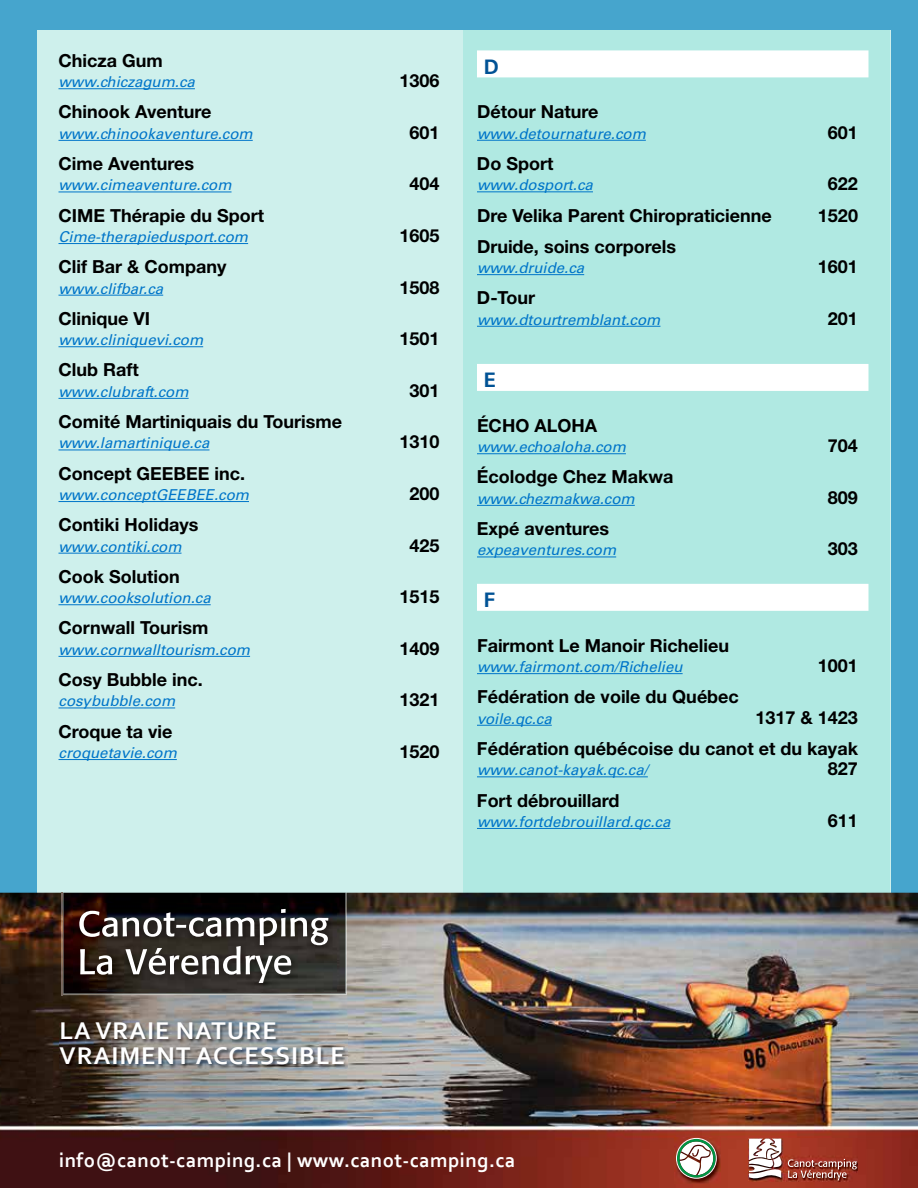
<style>
.page{position:relative;width:918px;height:1188px;background:#46a5cd}
.page>*{position:absolute;margin:0;border:0;box-sizing:border-box;transform-origin:0 0}
.t1{font:700 25.35px/25.2px "Corbel";letter-spacing:.04em;color:#fff}
.t2{font:700 21px "Univers";color:#005295}
.t3{font:700 20.55px "Corbel";letter-spacing:.02em;color:#fff}
.t4{font:700 18px/31.2px "Helvetica Neue LT Std";color:#000;text-align:right}
.t5{font:italic 15px "Univers LT Std";color:#0075c9}
</style>
<div class="page">
<div style="left:37px;top:30px;width:853px;height:1122px;background:#cef0ec"></div>
<div style="left:464px;top:30px;width:426px;height:1122px;background:#b0e9e2"></div>
<hr style="left:58px;top:88px;width:137px;height:1px;background:#0075c9">
<hr style="left:58px;top:140px;width:195px;height:1px;background:#0075c9">
<hr style="left:58px;top:192px;width:174px;height:1px;background:#0075c9">
<hr style="left:58px;top:243px;width:190px;height:1px;background:#0075c9">
<hr style="left:58px;top:295px;width:105px;height:1px;background:#0075c9">
<hr style="left:58px;top:346px;width:145px;height:1px;background:#0075c9">
<hr style="left:58px;top:398px;width:131px;height:1px;background:#0075c9">
<hr style="left:58px;top:450px;width:152px;height:1px;background:#0075c9">
<hr style="left:58px;top:501px;width:191px;height:1px;background:#0075c9">
<hr style="left:58px;top:553px;width:124px;height:1px;background:#0075c9">
<hr style="left:58px;top:604px;width:153px;height:1px;background:#0075c9">
<hr style="left:58px;top:656px;width:192px;height:1px;background:#0075c9">
<hr style="left:58px;top:708px;width:117px;height:1px;background:#0075c9">
<hr style="left:58px;top:759px;width:119px;height:1px;background:#0075c9">
<div style="left:477px;top:50px;width:391px;height:27px;background:#fff"></div>
<hr style="left:477px;top:140px;width:169px;height:1px;background:#0075c9">
<hr style="left:477px;top:191px;width:116px;height:1px;background:#0075c9">
<hr style="left:477px;top:274px;width:107px;height:1px;background:#0075c9">
<hr style="left:477px;top:326px;width:183px;height:1px;background:#0075c9">
<div style="left:477px;top:364px;width:391px;height:27px;background:#fff"></div>
<hr style="left:477px;top:453px;width:149px;height:1px;background:#0075c9">
<hr style="left:477px;top:505px;width:158px;height:1px;background:#0075c9">
<hr style="left:477px;top:557px;width:139px;height:1px;background:#0075c9">
<div style="left:477px;top:584px;width:391px;height:27px;background:#fff"></div>
<hr style="left:477px;top:673px;width:206px;height:1px;background:#0075c9">
<hr style="left:477px;top:725px;width:75px;height:1px;background:#0075c9">
<hr style="left:477px;top:776px;width:171px;height:1px;background:#0075c9">
<hr style="left:477px;top:828px;width:193px;height:1px;background:#0075c9">
<img style="left:0;top:893px;width:918px;height:295px">
<img style="left:749px;top:1139px;width:109px;height:43px">
<img style="left:749px;top:1139px;width:108px;height:41px">
<img style="left:62px;top:995px;width:285px;height:1px">
<img style="left:62px;top:893px;width:285px;height:102px">
<img style="left:73px;top:903px;width:264px;height:88px">
<svg style="left:79px;top:909px;width:249px;height:74px;background:#55514e"></svg>
<img style="left:60px;top:1023px;width:287px;height:45px">
<img style="left:674px;top:1137px;width:47px;height:47px">
<svg style="left:676px;top:1138px;width:41px;height:41px;background:#a9a492"></svg>
<p class="t4" style="left:58px;top:44px;width:106px">Chicza Gum</p>
<p class="t5" style="left:58px;top:73px;width:138px">www.chiczagum.ca</p>
<p class="t4" style="left:399px;top:65px;width:42px">1306</p>
<p class="t4" style="left:58px;top:96px;width:155px">Chinook Aventure</p>
<p class="t5" style="left:58px;top:125px;width:196px">www.chinookaventure.com</p>
<p class="t4" style="left:409px;top:116px;width:32px">601</p>
<p class="t4" style="left:58px;top:148px;width:137px">Cime Aventures</p>
<p class="t5" style="left:58px;top:176px;width:175px">www.cimeaventure.com</p>
<p class="t4" style="left:409px;top:168px;width:32px">404</p>
<p class="t4" style="left:59px;top:199px;width:207px">CIME Thérapie du Sport</p>
<p class="t5" style="left:58px;top:228px;width:191px">Cime-therapiedusport.com</p>
<p class="t4" style="left:399px;top:220px;width:42px">1605</p>
<p class="t4" style="left:58px;top:251px;width:169px">Clif Bar &amp; Company</p>
<p class="t5" style="left:58px;top:279px;width:106px">www.clifbar.ca</p>
<p class="t4" style="left:399px;top:271px;width:42px">1508</p>
<p class="t4" style="left:59px;top:302px;width:93px">Clinique VI</p>
<p class="t5" style="left:58px;top:331px;width:146px">www.cliniquevi.com</p>
<p class="t4" style="left:399px;top:323px;width:42px">1501</p>
<p class="t4" style="left:59px;top:354px;width:82px">Club Raft</p>
<p class="t5" style="left:58px;top:383px;width:132px">www.clubraft.com</p>
<p class="t4" style="left:409px;top:374px;width:32px">301</p>
<p class="t4" style="left:58px;top:406px;width:285px">Comité Martiniquais du Tourisme</p>
<p class="t5" style="left:58px;top:434px;width:153px">www.lamartinique.ca</p>
<p class="t4" style="left:399px;top:426px;width:42px">1310</p>
<p class="t4" style="left:59px;top:457px;width:188px">Concept GEEBEE inc.</p>
<p class="t5" style="left:58px;top:486px;width:192px">www.conceptGEEBEE.com</p>
<p class="t4" style="left:409px;top:478px;width:32px">200</p>
<p class="t4" style="left:59px;top:509px;width:141px">Contiki Holidays</p>
<p class="t5" style="left:58px;top:537px;width:125px">www.contiki.com</p>
<p class="t4" style="left:409px;top:529px;width:32px">425</p>
<p class="t4" style="left:59px;top:560px;width:123px">Cook Solution</p>
<p class="t5" style="left:58px;top:589px;width:154px">www.cooksolution.ca</p>
<p class="t4" style="left:399px;top:581px;width:42px">1515</p>
<p class="t4" style="left:58px;top:612px;width:151px">Cornwall Tourism</p>
<p class="t5" style="left:58px;top:641px;width:193px">www.cornwalltourism.com</p>
<p class="t4" style="left:399px;top:632px;width:42px">1409</p>
<p class="t4" style="left:59px;top:664px;width:146px">Cosy Bubble inc.</p>
<p class="t5" style="left:58px;top:692px;width:118px">cosybubble.com</p>
<p class="t4" style="left:399px;top:684px;width:42px">1321</p>
<p class="t4" style="left:58px;top:715px;width:116px">Croque ta vie</p>
<p class="t5" style="left:58px;top:744px;width:120px">croquetavie.com</p>
<p class="t4" style="left:399px;top:736px;width:42px">1520</p>
<p class="t2" style="left:484px;top:53px;width:17px">D</p>
<p class="t4" style="left:477px;top:96px;width:123px">Détour Nature</p>
<p class="t5" style="left:477px;top:125px;width:170px">www.detournature.com</p>
<p class="t4" style="left:828px;top:116px;width:32px">601</p>
<p class="t4" style="left:477px;top:148px;width:78px">Do Sport</p>
<p class="t5" style="left:477px;top:176px;width:117px">www.dosport.ca</p>
<p class="t4" style="left:828px;top:168px;width:32px">622</p>
<p class="t4" style="left:477px;top:199px;width:296px">Dre Velika Parent Chiropraticienne</p>
<p class="t4" style="left:818px;top:199px;width:42px">1520</p>
<p class="t4" style="left:477px;top:230px;width:201px">Druide, soins corporels</p>
<p class="t5" style="left:477px;top:259px;width:109px">www.druide.ca</p>
<p class="t4" style="left:818px;top:251px;width:42px">1601</p>
<p class="t4" style="left:477px;top:282px;width:60px">D-Tour</p>
<p class="t5" style="left:477px;top:311px;width:185px">www.dtourtremblant.com</p>
<p class="t4" style="left:828px;top:302px;width:32px">201</p>
<p class="t2" style="left:484px;top:367px;width:14px">E</p>
<p class="t4" style="left:477px;top:409px;width:122px">ÉCHO ALOHA</p>
<p class="t5" style="left:477px;top:438px;width:150px">www.echoaloha.com</p>
<p class="t4" style="left:828px;top:430px;width:32px">704</p>
<p class="t4" style="left:477px;top:461px;width:198px">Écolodge Chez Makwa</p>
<p class="t5" style="left:477px;top:490px;width:159px">www.chezmakwa.com</p>
<p class="t4" style="left:828px;top:481px;width:32px">809</p>
<p class="t4" style="left:477px;top:513px;width:134px">Expé aventures</p>
<p class="t5" style="left:477px;top:541px;width:141px">expeaventures.com</p>
<p class="t4" style="left:828px;top:533px;width:32px">303</p>
<p class="t2" style="left:484px;top:586px;width:13px">F</p>
<p class="t4" style="left:477px;top:629px;width:254px">Fairmont Le Manoir Richelieu</p>
<p class="t5" style="left:477px;top:658px;width:207px">www.fairmont.com/Richelieu</p>
<p class="t4" style="left:818px;top:650px;width:42px">1001</p>
<p class="t4" style="left:477px;top:681px;width:263px">Fédération de voile du Québec</p>
<p class="t5" style="left:477px;top:710px;width:76px">voile.qc.ca</p>
<p class="t4" style="left:477px;top:701px;width:383px">1317 &amp; 1423<br>Fédération québécoise du canot et du kayak</p>
<p class="t5" style="left:477px;top:761px;width:172px">www.canot-kayak.qc.ca/</p>
<p class="t4" style="left:828px;top:753px;width:32px">827</p>
<p class="t4" style="left:477px;top:784px;width:144px">Fort débrouillard</p>
<p class="t5" style="left:477px;top:813px;width:195px">www.fortdebrouillard.qc.ca</p>
<p class="t4" style="left:828px;top:805px;width:32px">611</p>
<h1 class="t1" style="left:60px;top:1017px;width:287px">LA VRAIE NATURE<br>VRAIMENT ACCESSIBLE</h1>
<p class="t3" style="left:59px;top:1148px;width:458px">info@canot-camping.ca | www.canot-camping.ca</p>
</div>
